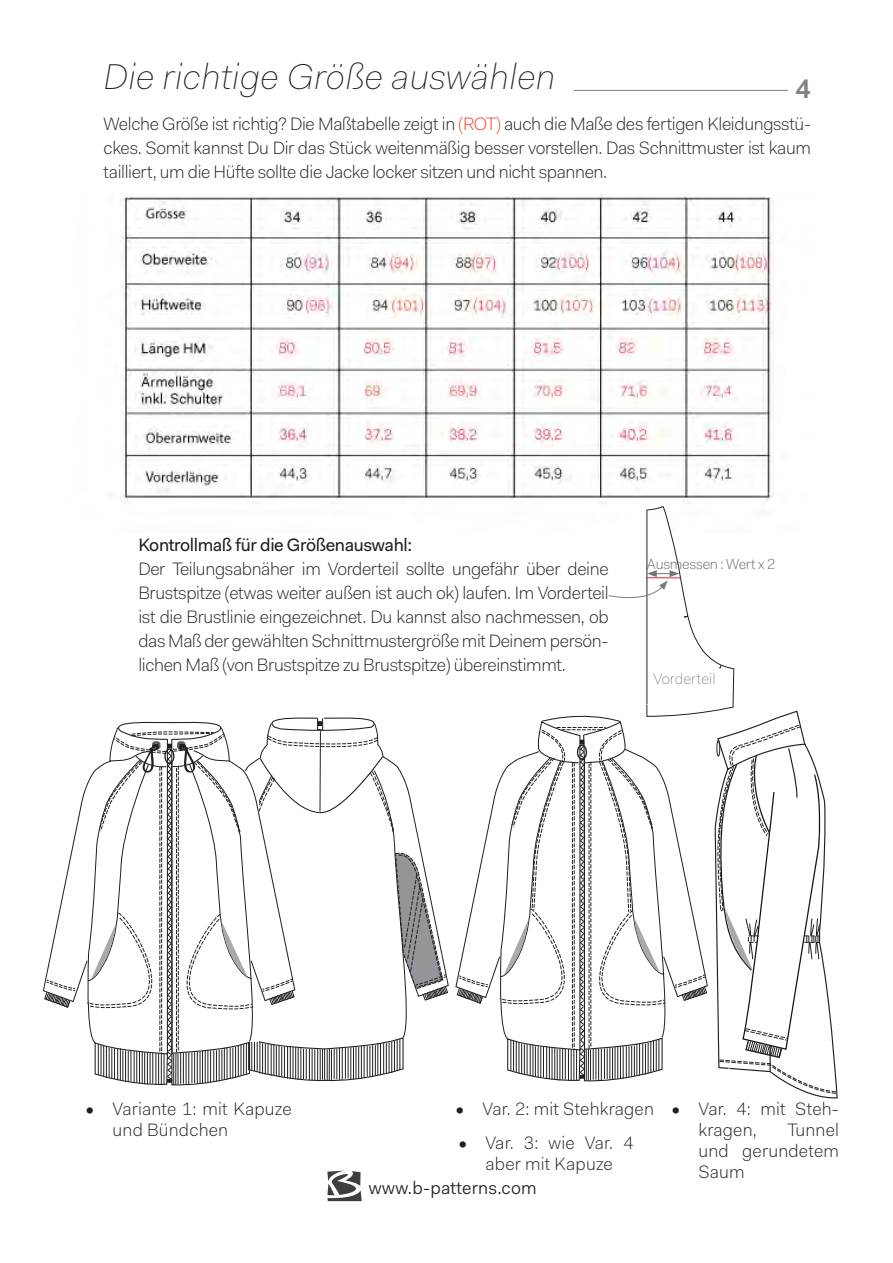
<style>
.page{position:relative;width:893px;height:1263px;background:#fff}
.page>*{position:absolute;margin:0;border:0;box-sizing:border-box;transform-origin:0 0}
.t1{font:italic 100 36px "Fakt Pro";letter-spacing:.01em;color:#231f20}
.t2{font:600 27px "Fakt Pro";color:#808285}
.t3{font:300 18px/24px "Fakt Pro";letter-spacing:-.01em;color:#231f20;text-align:justify}
.t4{font:300 18px/21px "Fakt Pro";letter-spacing:.01em;color:#231f20}
.t5{font:18px "Fakt Pro";letter-spacing:-.02em;color:#231f20}
.t6{font:18px "Fakt Pro Blond";letter-spacing:.01em;color:#231f20}
.t7{font:100 15.3px "Fakt Pro";color:#69696c}
.t8{font:300 14.55px "Fakt Pro";letter-spacing:-.02em;color:#69696c}
.s1{color:#ef3e2b}
</style>
<div class="page">
<img style="left:110px;top:195px;width:665px;height:309px">
<hr style="left:574px;top:90px;width:214px;height:1px;background:#808285">
<svg style="left:42px;top:717px;width:407px;height:369px"></svg>
<svg style="left:455px;top:506px;width:382px;height:588px"></svg>
<svg style="left:327px;top:1171px;width:35px;height:30px"></svg>
<p class="t1" style="left:104px;top:52px;width:454px">Die richtige Größe auswählen</p>
<p class="t2" style="left:795px;top:71px;width:17px">4</p>
<p class="t3" style="left:104px;top:112px;width:709px">Welche Größe ist richtig? Die Maßtabelle zeigt in <span class="s1">(ROT)</span> auch die Maße des fertigen Kleidungsstü&shy;ckes. Somit kannst Du Dir das Stück weitenmäßig besser vorstellen. Das Schnittmuster ist kaum tailliert, um die Hüfte sollte die Jacke locker sitzen und nicht spannen.</p>
<p class="t5" style="left:138px;top:533px;width:275px">Kontrollmaß für die Größenauswahl:</p>
<p class="t3" style="left:138px;top:557px;width:472px">Der Teilungsabnäher im Vorderteil sollte ungefähr über deine Brustspitze (etwas weiter außen ist auch ok) laufen. Im Vorderteil ist die Brustlinie eingezeichnet. Du kannst also nachmessen, ob das Maß der gewählten Schnittmustergröße mit Deinem persön&shy;lichen Maß (von Brustspitze zu Brustspitze) übereinstimmt.</p>
<p class="t8" style="left:647px;top:554px;width:130px">Ausmessen : Wert x 2</p>
<p class="t7" style="left:654px;top:668px;width:63px">Vorderteil</p>
<p class="t4" style="left:113px;top:1099px;width:180px;text-indent:-27px">• Variante 1: mit Kapuze und Bündchen</p>
<p class="t4" style="left:456px;top:1098px;width:200px">• Var. 2: mit Stehkragen</p>
<p class="t4" style="left:698px;top:1098px;width:142px;text-indent:-27px">• Var. 4: mit Steh&shy;kragen,</p>
<p class="t3" style="left:698px;top:1119px;width:142px;line-height:21px;text-indent:89px">Tunnel und gerundetem Saum</p>
<p class="t4" style="left:458px;top:1132px;width:177px;text-align:center">• Var. 3: wie Var. 4 aber mit Kapuze</p>
<p class="t6" style="left:369px;top:1175px;width:170px">www.b-patterns.com</p>
</div>
